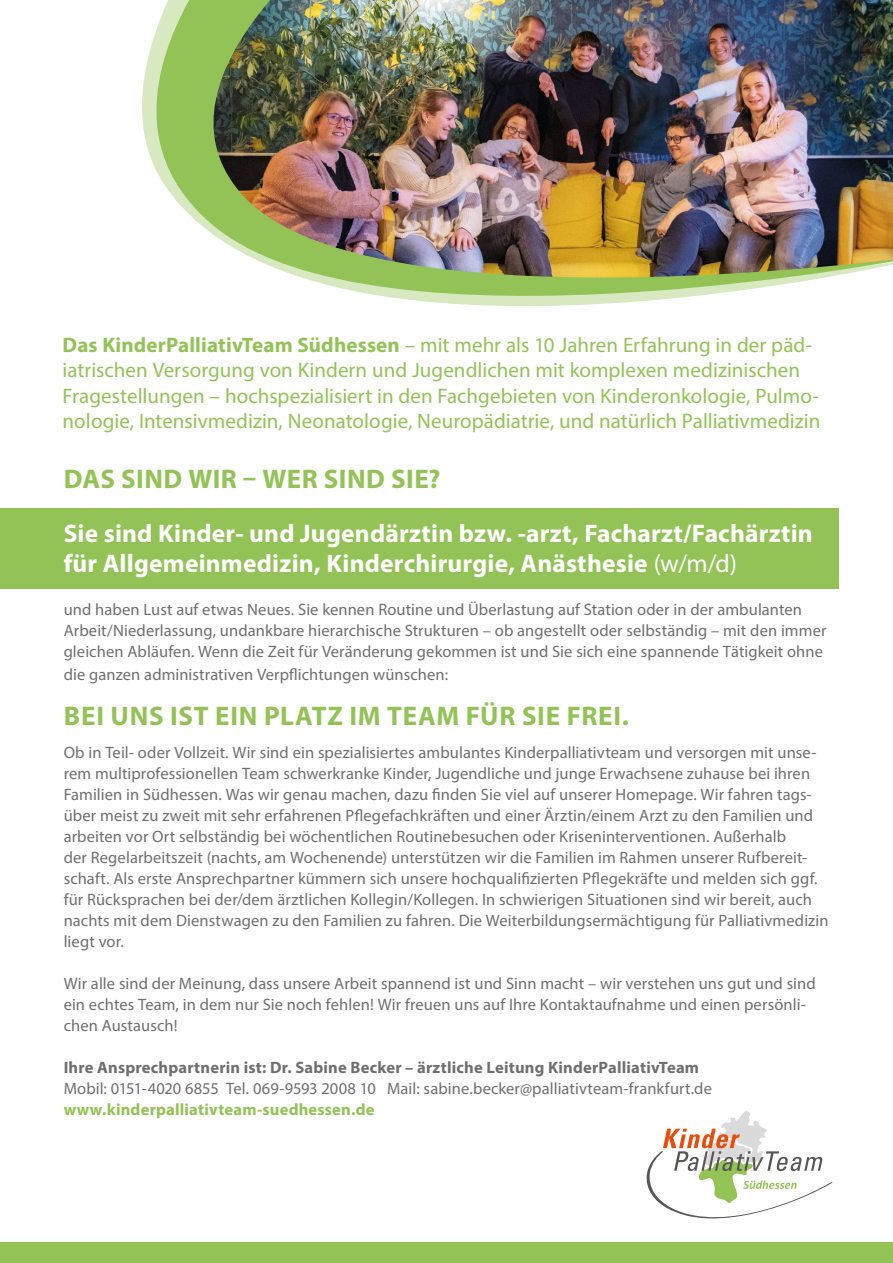
<style>
.page{position:relative;width:893px;height:1263px;background:#fff}
.page>*{position:absolute;margin:0;border:0;box-sizing:border-box;transform-origin:0 0}
.t1{font:700 27px "Myriad Pro";letter-spacing:.025em;color:#93c356}
.t2{font:700 25.5px/30px "Myriad Pro";letter-spacing:.005em;color:#fff}
.t3{font:21px/25.5px "Myriad Pro";color:#93c356}
.t4{font:16.5px/21px "Myriad Pro";letter-spacing:.005em;color:#706f6f}
.t5{font:700 16.5px "Myriad Pro";letter-spacing:.01em;color:#706f6f}
.t6{font:700 16.5px "Myriad Pro";letter-spacing:.01em;color:#93c356}
.s1{font-weight:700}
.s2{font-weight:400}
</style>
<div class="page">
<img style="left:142px;top:0;width:751px;height:306px">
<div style="left:0;top:1242px;width:893px;height:21px;background:#93c356"></div>
<div style="left:0;top:508px;width:839px;height:81px;background:#93c356"></div>
<svg style="left:647px;top:1111px;width:185px;height:107px"></svg>
<p class="t3" style="left:63px;top:332px;width:759px"><span class="s1">Das KinderPalliativTeam Südhessen</span> – mit mehr als 10 Jahren Erfahrung in der päd&shy;iatrischen Versorgung von Kindern und Jugendlichen mit komplexen medizinischen Fragestellungen – hochspezialisiert in den Fachgebieten von Kinderonkologie, Pulmo&shy;nologie, Intensivmedizin, Neonatologie, Neuropädiatrie, und natürlich Palliativmedizin</p>
<h1 class="t1" style="left:64px;top:461px;width:378px">DAS SIND WIR – WER SIND SIE?</h1>
<h2 class="t2" style="left:64px;top:517px;width:751px">Sie sind Kinder- und Jugendärztin bzw. -arzt, Facharzt/Fachärztin für Allgemeinmedizin, Kinderchirurgie, Anästhesie <span class="s2">(w/m/d)</span></h2>
<p class="t4" style="left:64px;top:599px;width:764px;line-height:21.5px">und haben Lust auf etwas Neues. Sie kennen Routine und Überlastung auf Station oder in der ambulanten Arbeit/Niederlassung, undankbare hierarchische Strukturen – ob angestellt oder selbständig – mit den immer gleichen Abläufen. Wenn die Zeit für Veränderung gekommen ist und Sie sich eine spannende Tätigkeit ohne die ganzen administrativen Verpflichtungen wünschen:</p>
<h1 class="t1" style="left:64px;top:698px;width:566px">BEI UNS IST EIN PLATZ IM TEAM FÜR SIE FREI.</h1>
<p class="t4" style="left:64px;top:741px;width:766px">Ob in Teil- oder Vollzeit. Wir sind ein spezialisiertes ambulantes Kinderpalliativteam und versorgen mit unse&shy;rem multiprofessionellen Team schwerkranke Kinder, Jugendliche und junge Erwachsene zuhause bei ihren Familien in Südhessen. Was wir genau machen, dazu finden Sie viel auf unserer Homepage. Wir fahren tags&shy;über meist zu zweit mit sehr erfahrenen Pflegefachkräften und einer Ärztin/einem Arzt zu den Familien und arbeiten vor Ort selbständig bei wöchentlichen Routinebesuchen oder Kriseninterventionen. Außerhalb<br>der Regelarbeitszeit (nachts, am Wochenende) unterstützen wir die Familien im Rahmen unserer Rufbereit&shy;schaft. Als erste Ansprechpartner kümmern sich unsere hochqualifizierten Pflegekräfte und melden sich ggf. für Rücksprachen bei der/dem ärztlichen Kollegin/Kollegen. In schwierigen Situationen sind wir bereit, auch nachts mit dem Dienstwagen zu den Familien zu fahren. Die Weiterbildungsermächtigung für Palliativmedizin liegt vor.</p>
<p class="t4" style="left:64px;top:972px;width:754px">Wir alle sind der Meinung, dass unsere Arbeit spannend ist und Sinn macht – wir verstehen uns gut und sind ein echtes Team, in dem nur Sie noch fehlen! Wir freuen uns auf Ihre Kontaktaufnahme und einen persönli&shy;chen Austausch!</p>
<p class="t5" style="left:64px;top:1056px;width:637px">Ihre Ansprechpartnerin ist: Dr. Sabine Becker – ärztliche Leitung KinderPalliativTeam</p>
<p class="t4" style="left:64px;top:1077px;width:650px">Mobil: 0151-4020 6855 Tel. 069-9593 2008 10 Mail: sabine.becker@palliativteam-frankfurt.de</p>
<p class="t6" style="left:64px;top:1099px;width:312px">www.kinderpalliativteam-suedhessen.de</p>
</div>
